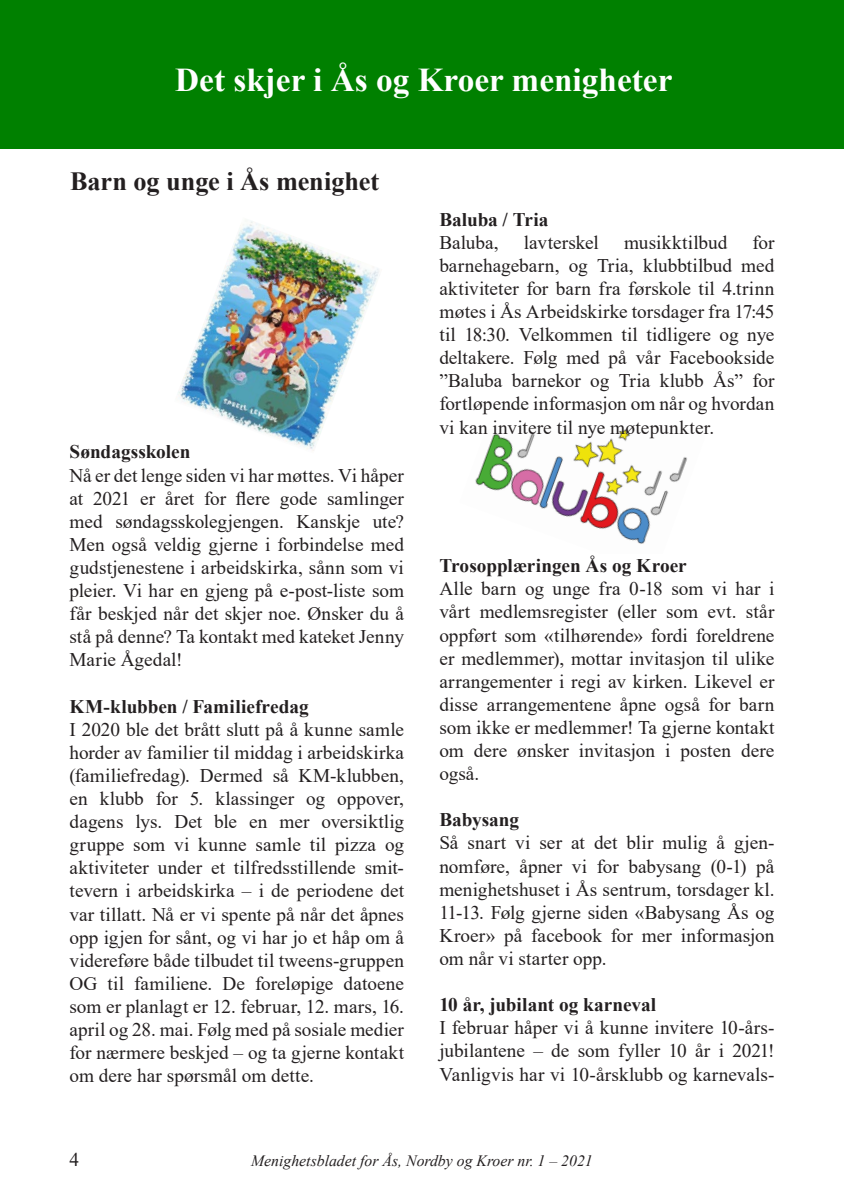
<style>
.page{position:relative;width:844px;height:1191px;background:#fff}
.page>*{position:absolute;margin:0;border:0;box-sizing:border-box;transform-origin:0 0}
.Overskrift{font:700 33.25px "Times New Roman";color:#fff}
.Overskrift_2{font:700 26.25px "Times New Roman";letter-spacing:-.005em;color:#231f20}
.Uten_innrykk{font:19.25px/23.1px "Times New Roman";letter-spacing:.005em;color:#231f20;text-align:justify}
.Overskrift_3{font:700 19.25px "Times New Roman";color:#231f20}
.t1{font:italic 15.75px "Times New Roman";color:#231f20}
</style>
<div class="page">
<img style="left:475px;top:429px;width:212px;height:115px">
<div style="left:0;top:0;width:843px;height:148px;background:#008000"></div>
<img style="left:178px;top:221px;width:201px;height:230px">
<p class="Overskrift" style="left:175px;top:56px;width:498px">Det skjer i Ås og Kroer menigheter</p>
<p class="Overskrift_2" style="left:70px;top:162px;width:310px">Barn og unge i Ås menighet</p>
<p class="Overskrift_3" style="left:69px;top:438px;width:122px">Søndagsskolen</p>
<p class="Uten_innrykk" style="left:69px;top:463px;width:336px">Nå er det lenge siden vi har møttes. Vi håper at 2021 er året for flere gode samlinger med søndagsskolegjengen. Kanskje ute?<br>Men også veldig gjerne i forbindelse med gudstjenestene i arbeidskirka, sånn som vi pleier. Vi har en gjeng på e-post-liste som får beskjed når det skjer noe. Ønsker du å stå på denne? Ta kontakt med kateket Jenny Marie Ågedal!</p>
<p class="Overskrift_3" style="left:69px;top:692px;width:241px">KM-klubben / Familiefredag</p>
<p class="Uten_innrykk" style="left:69px;top:717px;width:336px">I 2020 ble det brått slutt på å kunne samle horder av familier til middag i arbeidskirka (familiefredag). Dermed så KM-klubben, en klubb for 5. klassinger og oppover, dagens lys. Det ble en mer oversiktlig gruppe som vi kunne samle til pizza og aktiviteter under et tilfredsstillende smit&shy;tevern i arbeidskirka – i de periodene det var tillatt. Nå er vi spente på når det åpnes opp igjen for sånt, og vi har jo et håp om å videreføre både tilbudet til tweens-gruppen OG til familiene. De foreløpige datoene som er planlagt er 12. februar, 12. mars, 16. april og 28. mai. Følg med på sosiale medier for nærmere beskjed – og ta gjerne kontakt om dere har spørsmål om dette.</p>
<p class="Overskrift_3" style="left:439px;top:205px;width:111px">Baluba / Tria</p>
<p class="Uten_innrykk" style="left:439px;top:230px;width:61px">Baluba,</p>
<p class="Uten_innrykk" style="left:523px;top:230px;width:76px">lavterskel</p>
<p class="Uten_innrykk" style="left:624px;top:230px;width:105px">musikktilbud</p>
<p class="Uten_innrykk" style="left:439px;top:230px;width:336px;text-indent:313px">for barnehagebarn, og Tria, klubbtilbud med aktiviteter for barn fra førskole til 4.trinn møtes i Ås Arbeidskirke torsdager fra 17:45 til 18:30. Velkommen til tidligere og nye deltakere. Følg med på vår Facebookside ”Baluba barnekor og Tria klubb Ås” for fortløpende informasjon om når og hvordan vi kan invitere til nye møtepunkter.</p>
<p class="Overskrift_3" style="left:439px;top:552px;width:249px">Trosopplæringen Ås og Kroer</p>
<p class="Uten_innrykk" style="left:439px;top:576px;width:336px">Alle barn og unge fra 0-18 som vi har i vårt medlemsregister (eller som evt. står oppført som «tilhørende» fordi foreldrene er medlemmer), mottar invitasjon til ulike arrangementer i regi av kirken. Likevel er disse arrangementene åpne også for barn som ikke er medlemmer! Ta gjerne kontakt om dere ønsker invitasjon i posten dere også.</p>
<p class="Overskrift_3" style="left:439px;top:806px;width:81px">Babysang</p>
<p class="Uten_innrykk" style="left:439px;top:831px;width:336px">Så snart vi ser at det blir mulig å gjen&shy;nomføre, åpner vi for babysang (0-1) på menighetshuset i Ås sentrum, torsdager kl.<br>11-13. Følg gjerne siden «Babysang Ås og Kroer» på facebook for mer informasjon om når vi starter opp.</p>
<p class="Overskrift_3" style="left:439px;top:991px;width:218px">10 år, jubilant og karneval</p>
<p class="Uten_innrykk" style="left:439px;top:1015px;width:336px">I februar håper vi å kunne invitere 10-års&shy;jubilantene – de som fyller 10 år i 2021!<br>Vanligvis har vi 10-årsklubb og karnevals-</p>
<p class="Uten_innrykk" style="left:69px;top:1147px;width:11px">4</p>
<p class="t1" style="left:251px;top:1149px;width:343px">Menighetsbladet for Ås, Nordby og Kroer nr. 1 – 2021</p>
</div>
